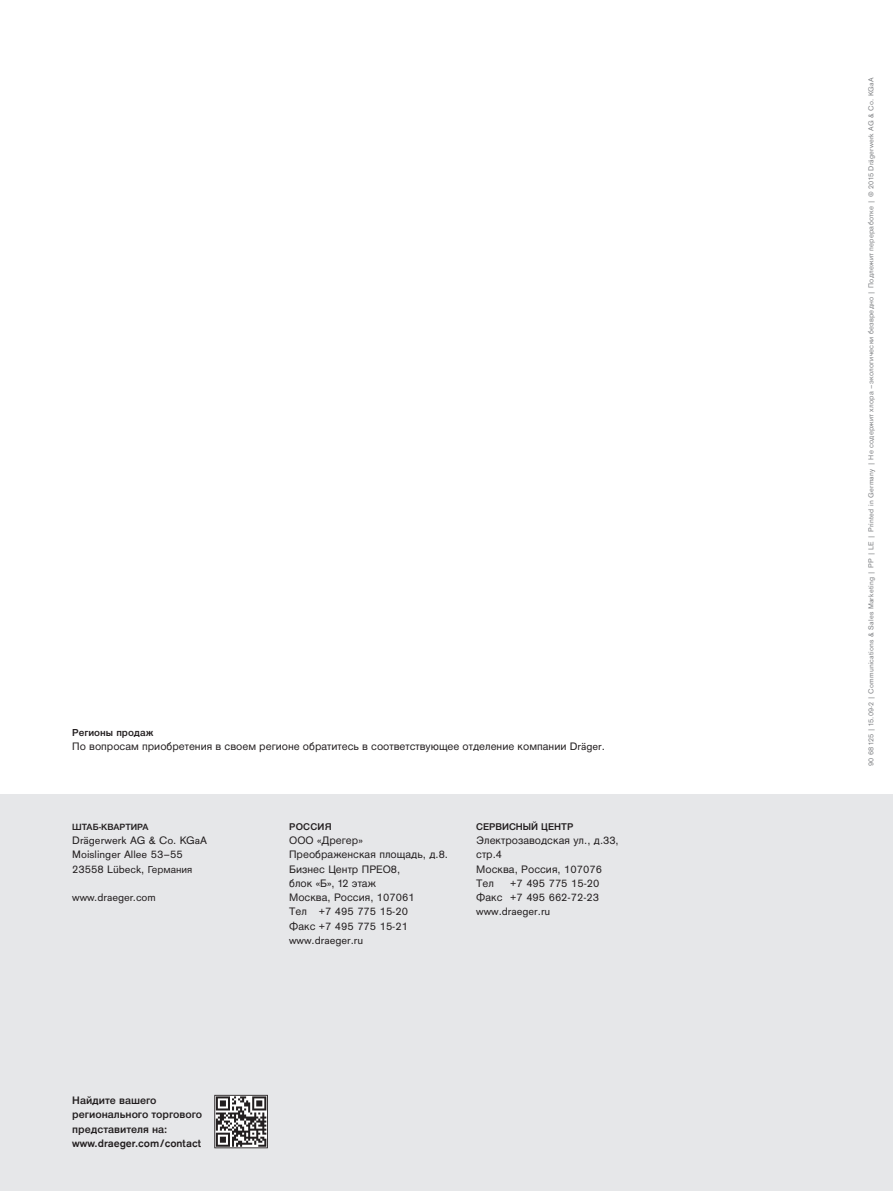
<style>
.page{position:relative;width:893px;height:1191px;background:#fff}
.page>*{position:absolute;margin:0;border:0;box-sizing:border-box;transform-origin:0 0}
.Bildunterschrift_Tex{font:11.25px/14.2px "Draeger Sans";color:#231f20}
.qr-code_black{font:700 11.25px/14.2px "Draeger Sans";color:#231f20}
.t1{font:11.25px "Draeger San Tab";color:#231f20}
.Adresscopy_black{font:11.25px "Draeger Sans";color:#231f20}
.Adresscopy_black-2{font:10.5px "Draeger Sans";color:#231f20}
.Fußnote{font:700 10.5px "Draeger Sans";color:#231f20}
.Headline_country{font:700 10.2px "Draeger Sans";color:#231f20}
.Adresscopy_black-3{font:700 9.3px "Draeger Sans";color:#231f20}
.Vertikale_Zeile{font:7.5px "Draeger Sans";letter-spacing:.025em;color:#808285}
.s1{font-family:"Draeger San Tab"}
.s2{font-family:"Draeger San Tab";font-size:11.25px}
.s3{font-size:11.25px}
.s4{font-family:"Draeger Sans"}
</style>
<div class="page">
<div style="left:0;top:794px;width:893px;height:397px;background:#e6e7e9"></div>
<svg style="left:214px;top:1094px;width:54px;height:54px;background:#888687"></svg>
<p class="Fußnote" style="left:72px;top:725px;width:83px">Регионы продаж</p>
<p class="Bildunterschrift_Tex" style="left:72px;top:739px;width:534px">По вопросам приобретения в своем регионе обратитесь в соответствующее отделение компании Dräger.</p>
<p class="Adresscopy_black-3" style="left:72px;top:820px;width:78px">ШТАБ-КВАРТИРА</p>
<p class="Adresscopy_black" style="left:72px;top:832px;width:136px">Drägerwerk AG &amp; Co. KGaA</p>
<p class="Adresscopy_black" style="left:72px;top:847px;width:112px">Moislinger Allee <span class="s1">53</span>–<span class="s1">55</span></p>
<p class="Adresscopy_black-2" style="left:72px;top:862px;width:122px"><span class="s2">23558</span> <span class="s3">Lübeck,</span> Германия</p>
<p class="Adresscopy_black" style="left:72px;top:889px;width:85px">www.draeger.com</p>
<p class="qr-code_black" style="left:72px;top:1092px;width:131px">Найдите вашего регионального торгового представителя на: www.draeger.com/contact</p>
<p class="Headline_country" style="left:289px;top:819px;width:44px">РОССИЯ</p>
<p class="Bildunterschrift_Tex" style="left:289px;top:832px;width:75px">ООО «Дрегер»</p>
<p class="Bildunterschrift_Tex" style="left:289px;top:847px;width:160px">Преображенская площадь, д.8.</p>
<p class="Bildunterschrift_Tex" style="left:289px;top:861px;width:113px">Бизнес Центр ПРЕО8,</p>
<p class="Bildunterschrift_Tex" style="left:289px;top:875px;width:88px">блок «Б», 12 этаж</p>
<p class="Bildunterschrift_Tex" style="left:289px;top:889px;width:127px">Москва, Россия, <span class="s1">107061</span></p>
<p class="t1" style="left:289px;top:905px;width:120px"><span class="s4">Тел</span> +7 495 775 15-20</p>
<p class="t1" style="left:289px;top:919px;width:120px"><span class="s4">Факс</span> +7 495 775 15-21</p>
<p class="Bildunterschrift_Tex" style="left:289px;top:932px;width:76px">www.draeger.ru</p>
<p class="Headline_country" style="left:476px;top:819px;width:99px">СЕРВИСНЫЙ ЦЕНТР</p>
<p class="Bildunterschrift_Tex" style="left:476px;top:832px;width:144px">Электрозаводская ул., д.33, стр.4</p>
<p class="Bildunterschrift_Tex" style="left:476px;top:861px;width:127px">Москва, Россия, <span class="s1">107076</span></p>
<p class="Bildunterschrift_Tex" style="left:476px;top:875px;width:19px">Тел</p>
<p class="t1" style="left:510px;top:877px;width:91px">+7 495 775 15-20</p>
<p class="t1" style="left:476px;top:891px;width:124px"><span class="s4">Факс</span> +7 495 662-72-23</p>
<p class="Bildunterschrift_Tex" style="left:476px;top:904px;width:76px">www.draeger.ru</p>
<p class="Vertikale_Zeile" style="left:866px;top:765px;width:690px;rotate:-90deg">90 68 125 | 15.09-2 | Communications &amp; Sales Marketing | PP | LE | Printed in Germany | Не содержит хлора –экологически безвредно | Подлежит переработке | © 2015 Drägerwerk AG &amp; Co. KGaA</p>
</div>
